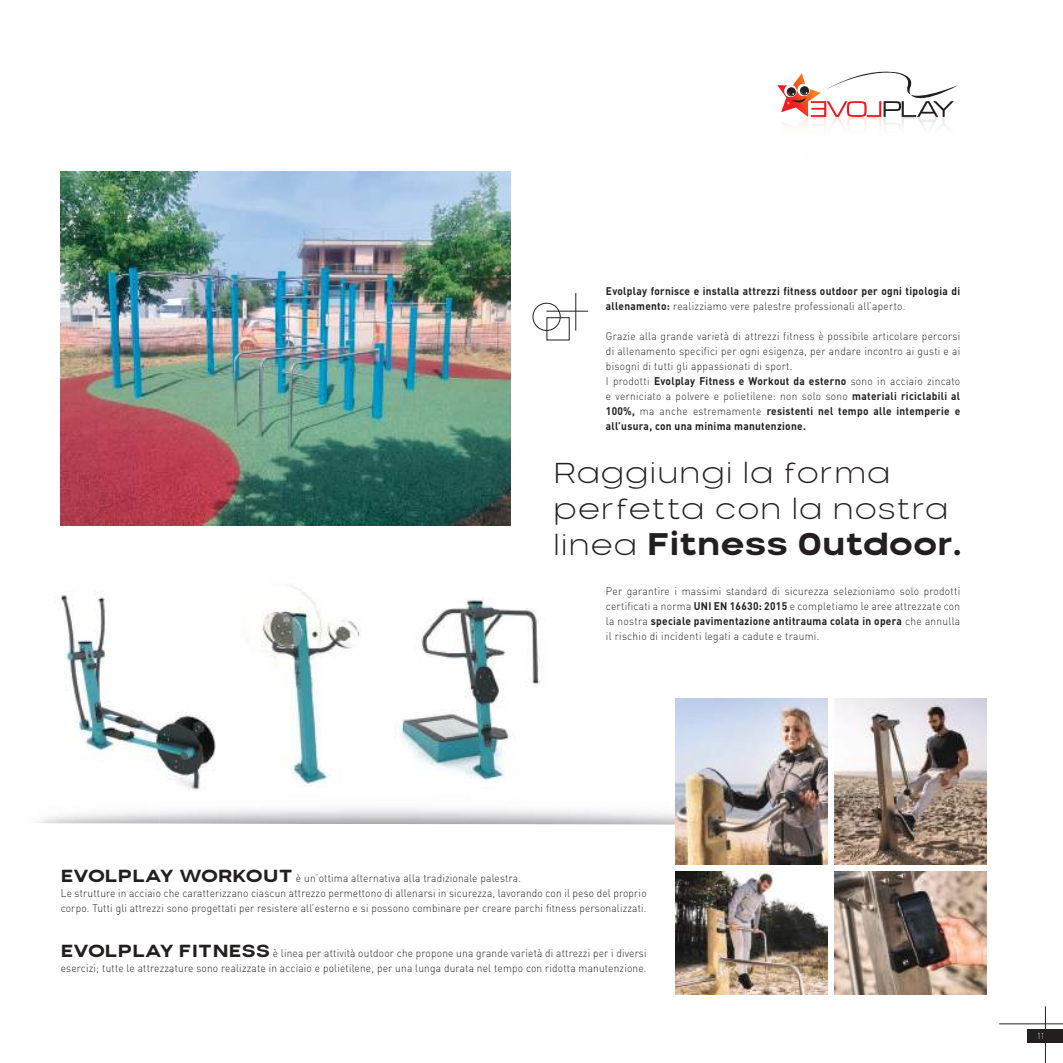
<style>
.page{position:relative;width:1063px;height:1063px;background:#fff}
.page>*{position:absolute;margin:0;border:0;box-sizing:border-box;transform-origin:0 0}
.t1{font:800 expanded 31.25px "Nominee";letter-spacing:-.02em;color:#241f1f}
.t2{font:200 expanded 28.75px/36.2px "Nominee";letter-spacing:-.025em;color:#241f1f}
.t3{font:300 11px/15px "DIN";letter-spacing:.02em;color:#241f1f;scale:.92 1}
.t4{font:700 11px/15px "DIN";letter-spacing:.03em;color:#241f1f;scale:.92 1}
.t5{font:300 8.75px "DIN";color:#fff;scale:.85 1}
.s1{font-weight:300}
.s2{font-weight:700}
.s3{font-weight:200;font-size:28.75px}
.s4{font-family:"Nominee";font-weight:800;font-stretch:expanded;font-size:17.5px}
</style>
<div class="page">
<svg style="left:250px;top:823px;width:520px;height:49px"></svg>
<hr style="left:999px;top:1024px;width:64px;height:1px;background:#241f1f">
<hr style="left:1045px;top:1006px;width:1px;height:57px;background:#241f1f">
<div style="left:1028px;top:1030px;width:35px;height:13px;background:#241f1f"></div>
<hr style="left:575px;top:293px;width:1px;height:38px;background:#241f1f">
<hr style="left:547px;top:311px;width:41px;height:1px;background:#241f1f">
<div style="left:533px;top:303px;width:27px;height:28px;border:1px solid #241f1f;border-radius:50%"></div>
<img style="left:834px;top:872px;width:153px;height:123px">
<img style="left:675px;top:872px;width:152px;height:123px">
<img style="left:821px;top:118px;width:60px;height:10px">
<img style="left:884px;top:118px;width:49px;height:8px">
<img style="left:933px;top:118px;width:13px;height:8px">
<svg style="left:777px;top:72px;width:182px;height:46px"></svg>
<img style="left:61px;top:172px;width:449px;height:353px">
<img style="left:834px;top:698px;width:153px;height:167px">
<img style="left:675px;top:698px;width:152px;height:167px">
<img style="left:261px;top:585px;width:114px;height:220px">
<img style="left:375px;top:598px;width:201px;height:218px">
<img style="left:37px;top:590px;width:213px;height:234px">
<p class="t4" style="left:606px;top:283px;width:387px">Evolplay fornisce e installa attrezzi fitness outdoor per ogni tipologia di allenamento: <span class="s1">realizziamo vere palestre professionali all’aperto.</span></p>
<p class="t3" style="left:606px;top:329px;width:387px">Grazie alla grande varietà di attrezzi fitness è possibile articolare percorsi di allenamento specifici per ogni esigenza, per andare incontro ai gusti e ai bisogni di tutti gli appassionati di sport.<br>I prodotti <span class="s2">Evolplay Fitness e Workout da esterno</span> sono in acciaio zincato e verniciato a polvere e polietilene: non solo sono <span class="s2">materiali riciclabili al 100%,</span> ma anche estremamente <span class="s2">resistenti nel tempo alle intemperie e all’usura, con una minima manutenzione.</span></p>
<h2 class="t2" style="left:553px;top:454px;width:398px">Raggiungi la forma perfetta con la nostra</h2>
<h1 class="t1" style="left:553px;top:525px;width:410px"><span class="s3">linea</span> Fitness 0utdoor.</h1>
<p class="t3" style="left:606px;top:584px;width:387px;text-align:justify">Per garantire i massimi standard di sicurezza selezioniamo solo prodotti certificati a norma <span class="s2">UNI EN 16630: 2015</span> e completiamo le aree attrezzate con la nostra <span class="s2">speciale pavimentazione antitrauma colata in opera</span> che annulla il rischio di incidenti legati a cadute e traumi.</p>
<p class="t3" style="left:61px;top:871px;width:638px"><span class="s4">EVOLPLAY WORKOUT</span> è un’ottima alternativa alla tradizionale palestra.<br>Le strutture in acciaio che caratterizzano ciascun attrezzo permettono di allenarsi in sicurezza, lavorando con il peso del proprio corpo. Tutti gli attrezzi sono progettati per resistere all’esterno e si possono combinare per creare parchi fitness personalizzati.</p>
<p class="t3" style="left:61px;top:946px;width:638px"><span class="s4">EVOLPLAY FITNESS</span> è linea per attività outdoor che propone una grande varietà di attrezzi per i diversi esercizi; tutte le attrezzature sono realizzate in acciaio e polietilene, per una lunga durata nel tempo con ridotta manutenzione.</p>
<p class="t5" style="left:1037px;top:1031px;width:10px">11</p>
</div>
